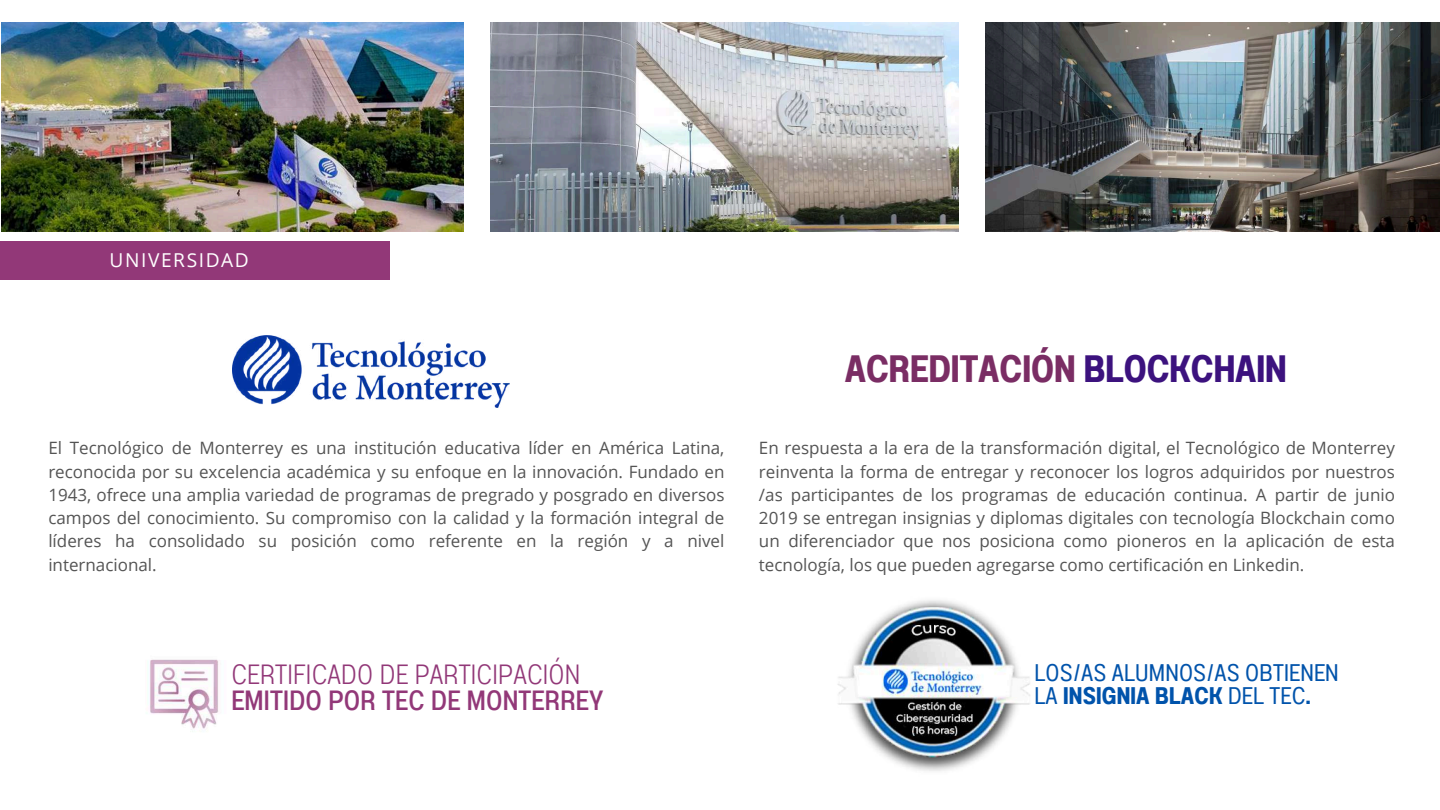
<style>
.page{position:relative;width:1440px;height:810px;background:#fff}
.page>*{position:absolute;margin:0;border:0;box-sizing:border-box;transform-origin:0 0}
.t1{font:38.1px "Anantason Bold Wd 62";color:#7a2d64}
.t2{font:27.8px "Anantason Light Wd 62";letter-spacing:.01em;color:#923878}
.t3{font:27.8px "Anantason Medium Wd 62";letter-spacing:.01em;color:#923878}
.t4{font:24px "Anantason Wd 62";letter-spacing:.01em;color:#0053ab}
.t5{font:24px "Anantason Bold Wd 62";letter-spacing:.01em;color:#0053ab}
.t6{font:19.1px "Open Sans";letter-spacing:.085em;color:#fff}
.t7{font:17px/23.2px "Open Sans";color:#545454;text-align:justify}
.s1{color:#3c127e}
.s2{font-family:"Anantason Wd 62"}
</style>
<div class="page">
<div style="left:0;top:241px;width:390px;height:38px;background:#923878"></div>
<img style="left:150px;top:659px;width:69px;height:70px">
<img style="left:1px;top:22px;width:463px;height:210px">
<img style="left:491px;top:22px;width:468px;height:210px">
<img style="left:985px;top:22px;width:455px;height:210px">
<img style="left:232px;top:335px;width:278px;height:73px">
<img style="left:887px;top:600px;width:93px;height:171px">
<img style="left:837px;top:607px;width:193px;height:150px">
<p class="t6" style="left:110px;top:247px;width:141px">UNIVERSIDAD</p>
<p class="t7" style="left:48px;top:436px;width:678px">El Tecnológico de Monterrey es una institución educativa líder en América Latina, reconocida por su excelencia académica y su enfoque en la innovación. Fundado en 1943, ofrece una amplia variedad de programas de pregrado y posgrado en diversos campos del conocimiento. Su compromiso con la calidad y la formación integral de líderes ha consolidado su posición como referente en la región y a nivel internacional.</p>
<h2 class="t2" style="left:231px;top:658px;width:351px">CERTIFICADO DE PARTICIPACIÓN</h2>
<h2 class="t3" style="left:231px;top:685px;width:373px">EMITIDO POR TEC DE MONTERREY</h2>
<h1 class="t1" style="left:845px;top:347px;width:444px">ACREDITACIÓN <span class="s1">BLOCKCHAIN</span></h1>
<p class="t7" style="left:759px;top:436px;width:638px">En respuesta a la era de la transformación digital, el Tecnológico de Monterrey reinventa la forma de entregar y reconocer los logros adquiridos por nuestros /as participantes de los programas de educación continua. A partir de junio 2019 se entregan insignias y diplomas digitales con tecnología Blockchain como un diferenciador que nos posiciona como pioneros en la aplicación de esta tecnología, los que pueden agregarse como certificación en Linkedin.</p>
<h3 class="t4" style="left:1035px;top:659px;width:306px">LOS/AS ALUMNOS/AS OBTIENEN</h3>
<h3 class="t5" style="left:1035px;top:681px;width:278px"><span class="s2">LA</span> INSIGNIA BLACK <span class="s2">DEL TEC</span>.</h3>
</div>
